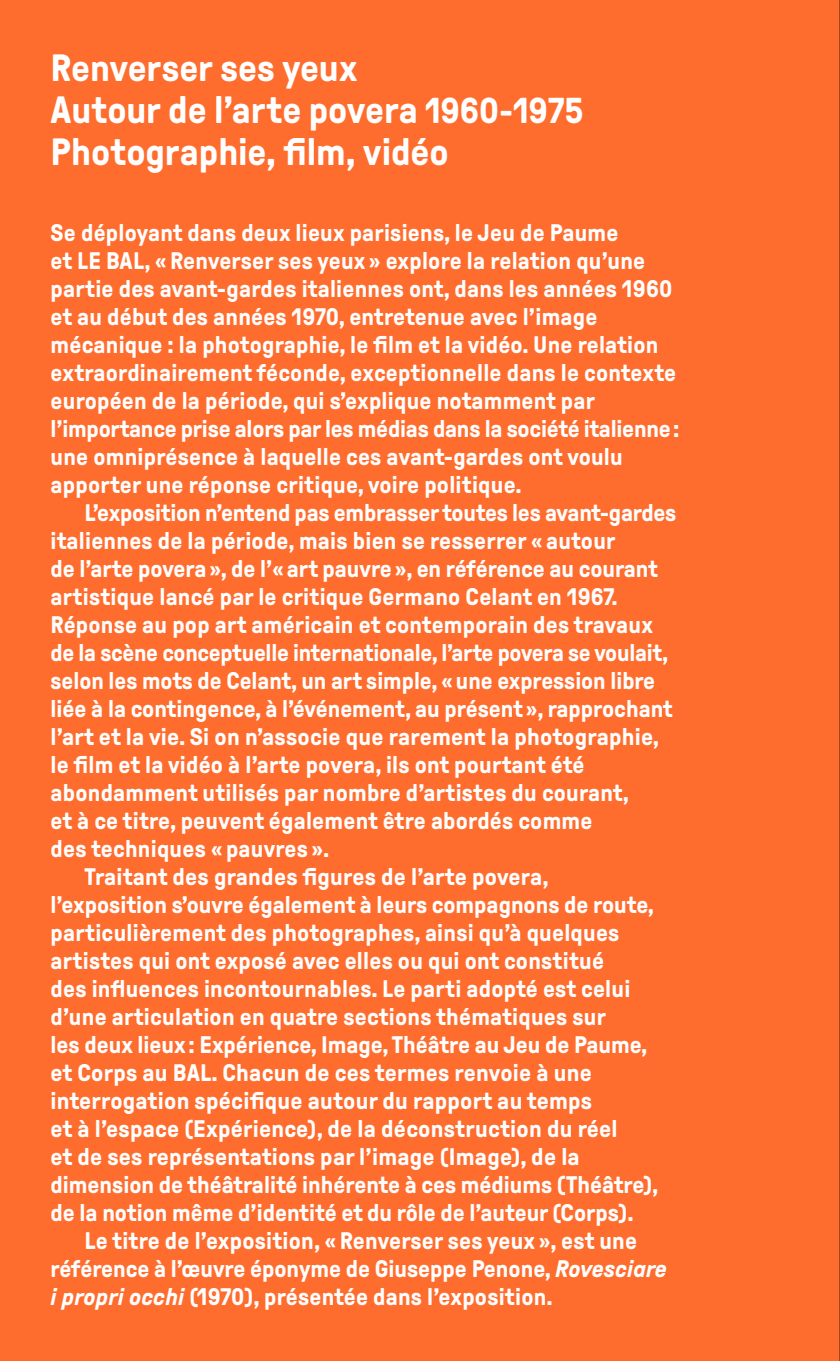
<style>
.page{position:relative;width:840px;height:1361px;background:#fff}
.page>*{position:absolute;margin:0;border:0;box-sizing:border-box;transform-origin:0 0}
.t1{font:700 38px/42px "GT Pressura";letter-spacing:-.005em;color:#fff}
.t2{font:700 24px/28px "GT Pressura";letter-spacing:.01em;color:#fff}
.t3{font:700 24px "GT Pressura";letter-spacing:-.01em;color:#fff}
.s1{font-size:36px}
.s2{font-style:italic}
</style>
<div class="page">
<div style="left:0;top:0;width:839px;height:1361px;background:#ff6d2e"></div>
<hr style="left:839px;top:0;width:1px;height:1361px;background:#000">
<h1 class="t1" style="left:51px;top:47px;width:534px">Renverser ses yeux<br>Autour de l’arte povera <span class="s1">1960-1975<br></span>Photographie, film, vidéo</h1>
<p class="t2" style="left:51px;top:219px;width:630px">Se déployant dans deux lieux parisiens, le Jeu de Paume<br>et LE BAL, « Renverser ses yeux » explore la relation qu’une partie des avant-gardes italiennes ont, dans les années 1960 et au début des années 1970, entretenue avec l’image mécanique : la photographie, le film et la vidéo. Une relation extraordinairement féconde, exceptionnelle dans le contexte européen de la période, qui s’explique notamment par l’importance prise alors par les médias dans la société italienne : une omniprésence à laquelle ces avant-gardes ont voulu apporter une réponse critique, voire politique.</p>
<p class="t3" style="left:85px;top:500px;width:593px">L’exposition n’entend pas embrasser toutes les avant-gardes</p>
<p class="t2" style="left:51px;top:527px;width:566px">italiennes de la période, mais bien se resserrer « autour</p>
<p class="t2" style="left:51px;top:555px;width:608px">de l’arte povera », de l’« art pauvre », en référence au courant</p>
<p class="t2" style="left:51px;top:583px;width:568px">artistique lancé par le critique Germano Celant en 1967.</p>
<p class="t2" style="left:51px;top:611px;width:603px">Réponse au pop art américain et contemporain des travaux</p>
<p class="t3" style="left:51px;top:640px;width:618px">de la scène conceptuelle internationale, l’arte povera se voulait,</p>
<p class="t2" style="left:51px;top:667px;width:605px">selon les mots de Celant, un art simple, « une expression libre</p>
<p class="t2" style="left:51px;top:695px;width:623px">liée à la contingence, à l’événement, au présent », rapprochant</p>
<p class="t2" style="left:51px;top:723px;width:609px">l’art et la vie. Si on n’associe que rarement la photographie,</p>
<p class="t2" style="left:51px;top:751px;width:535px">le film et la vidéo à l’arte povera, ils ont pourtant été</p>
<p class="t2" style="left:51px;top:779px;width:579px">abondamment utilisés par nombre d’artistes du courant,</p>
<p class="t2" style="left:51px;top:807px;width:543px">et à ce titre, peuvent également être abordés comme</p>
<p class="t2" style="left:51px;top:835px;width:280px">des techniques « pauvres ».</p>
<p class="t2" style="left:85px;top:863px;width:465px">Traitant des grandes figures de l’arte povera,</p>
<p class="t2" style="left:51px;top:891px;width:604px">l’exposition s’ouvre également à leurs compagnons de route,</p>
<p class="t2" style="left:51px;top:919px;width:570px">particulièrement des photographes, ainsi qu’à quelques</p>
<p class="t2" style="left:51px;top:947px;width:554px">artistes qui ont exposé avec elles ou qui ont constitué</p>
<p class="t2" style="left:51px;top:975px;width:581px">des influences incontournables. Le parti adopté est celui</p>
<p class="t2" style="left:51px;top:1003px;width:556px">d’une articulation en quatre sections thématiques sur</p>
<p class="t2" style="left:51px;top:1031px;width:598px">les deux lieux : Expérience, Image, Théâtre au Jeu de Paume,</p>
<p class="t2" style="left:51px;top:1059px;width:542px">et Corps au BAL. Chacun de ces termes renvoie à une</p>
<p class="t2" style="left:51px;top:1087px;width:543px">interrogation spécifique autour du rapport au temps</p>
<p class="t2" style="left:51px;top:1115px;width:568px">et à l’espace (Expérience), de la déconstruction du réel</p>
<p class="t2" style="left:51px;top:1143px;width:530px">et de ses représentations par l’image (Image), de la</p>
<p class="t2" style="left:51px;top:1171px;width:609px">dimension de théâtralité inhérente à ces médiums (Théâtre),</p>
<p class="t2" style="left:51px;top:1199px;width:584px">de la notion même d’identité et du rôle de l’auteur (Corps).</p>
<p class="t2" style="left:85px;top:1227px;width:553px">Le titre de l’exposition, « Renverser ses yeux », est une</p>
<p class="t2" style="left:51px;top:1255px;width:617px">référence à l’œuvre éponyme de Giuseppe Penone, <span class="s2">Rovesciare</span></p>
<p class="t2" style="left:51px;top:1283px;width:503px"><span class="s2">i propri occhi</span> (1970), présentée dans l’exposition.</p>
</div>
